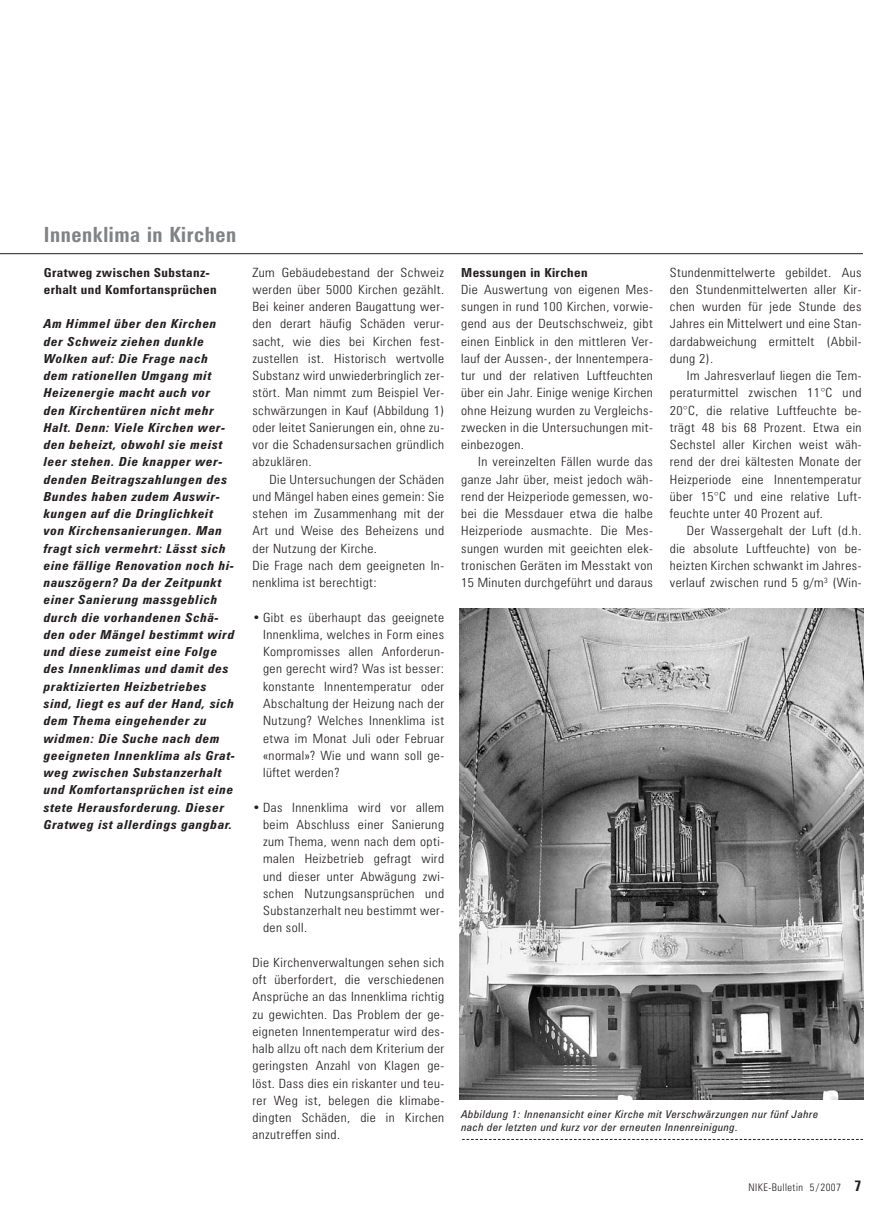
<style>
.page{position:relative;width:893px;height:1212px;background:#fff}
.page>*{position:absolute;margin:0;border:0;box-sizing:border-box;transform-origin:0 0}
.t1{font:700 condensed 21px "Zurich BT";letter-spacing:.03em;color:#808284}
.t2{font:300 condensed 12.75px/17.2px "Zurich BT";letter-spacing:.03em;color:#231f20;text-align:justify;scale:1.07 1}
.t3{font:italic 700 condensed 12.45px/17.2px "Zurich BT";letter-spacing:.05em;color:#231f20;scale:1.07 1}
.t4{font:700 condensed 12.45px/17.2px "Zurich BT";letter-spacing:.03em;color:#231f20;scale:1.07 1}
.t5{font:italic condensed 10.65px/13.5px "Zurich BT";letter-spacing:.05em;color:#231f20;scale:1.05 1}
.t6{font:300 condensed 10.5px "Zurich BT";letter-spacing:.045em;color:#231f20}
.s1{font-weight:700;font-size:15px}
</style>
<div class="page">
<hr style="left:0;top:253px;width:863px;height:1px;background:#231f20">
<img style="left:460px;top:608px;width:403px;height:491px">
<svg style="left:462px;top:1139px;width:401px;height:1px"></svg>
<h1 class="t1" style="left:44px;top:227px;width:194px">Innenklima in Kirchen</h1>
<p class="t4" style="left:44px;top:265px;width:163px">Gratweg zwischen Substanz&shy;erhalt und Komfortansprüchen</p>
<p class="t3" style="left:44px;top:316px;width:180px">Am Himmel über den Kirchen der Schweiz ziehen dunkle<br>Wolken auf: Die Frage nach dem rationellen Umgang mit<br>Heizenergie macht auch vor<br>den Kirchentüren nicht mehr<br>Halt. Denn: Viele Kirchen wer&shy;den beheizt, obwohl sie meist leer stehen. Die knapper wer&shy;denden Beitragszahlungen des<br>Bundes haben zudem Auswir&shy;kungen auf die Dringlichkeit von Kirchensanierungen. Man fragt sich vermehrt: Lässt sich eine fällige Renovation noch hi&shy;nauszögern? Da der Zeitpunkt einer Sanierung massgeblich durch die vorhandenen Schä&shy;den oder Mängel bestimmt wird und diese zumeist eine Folge des Innenklimas und damit des praktizierten Heizbetriebes sind, liegt es auf der Hand, sich dem Thema eingehender zu widmen: Die Suche nach dem geeigneten Innenklima als Grat&shy;weg zwischen Substanzerhalt und Komfortansprüchen ist eine stete Herausforderung. Dieser<br>Gratweg ist allerdings gangbar.</p>
<p class="t2" style="left:252px;top:265px;width:181px">Zum Gebäudebestand der Schweiz werden über 5000 Kirchen gezählt.<br>Bei keiner anderen Baugattung wer&shy;den derart häufig Schäden verur&shy;sacht, wie dies bei Kirchen fest&shy;zustellen ist. Historisch wertvolle Substanz wird unwiederbringlich zer&shy;stört. Man nimmt zum Beispiel Ver&shy;schwärzungen in Kauf (Abbildung 1) oder leitet Sanierungen ein, ohne zu&shy;vor die Schadensursachen gründlich abzuklären.</p>
<p class="t2" style="left:252px;top:472px;width:181px;text-align:left;text-indent:17px">Die Untersuchungen der Schäden und Mängel haben eines gemein: Sie stehen im Zusammenhang mit der<br>Art und Weise des Beheizens und der Nutzung der Kirche.<br>Die Frage nach dem geeigneten In&shy;nenklima ist berechtigt:</p>
<p class="t2" style="left:263px;top:610px;width:171px;text-indent:-11px">• Gibt es überhaupt das geeignete Innenklima, welches in Form eines Kompromisses allen Anforderun&shy;gen gerecht wird? Was ist besser: konstante Innentemperatur oder Abschaltung der Heizung nach der Nutzung? Welches Innenklima ist etwa im Monat Juli oder Februar «normal»? Wie und wann soll ge&shy;lüftet werden?</p>
<p class="t2" style="left:263px;top:799px;width:171px;text-indent:-11px">• Das Innenklima wird vor allem beim Abschluss einer Sanierung zum Thema, wenn nach dem opti&shy;malen Heizbetrieb gefragt wird und dieser unter Abwägung zwi&shy;schen Nutzungsansprüchen und Substanzerhalt neu bestimmt wer&shy;den soll.</p>
<p class="t2" style="left:252px;top:955px;width:181px">Die Kirchenverwaltungen sehen sich oft überfordert, die verschiedenen Ansprüche an das Innenklima richtig zu gewichten. Das Problem der ge&shy;eigneten Innentemperatur wird des&shy;halb allzu oft nach dem Kriterium der geringsten Anzahl von Klagen ge&shy;löst. Dass dies ein riskanter und teu&shy;rer Weg ist, belegen die klimabe&shy;dingten Schäden, die in Kirchen anzutreffen sind.</p>
<p class="t4" style="left:461px;top:265px;width:120px">Messungen in Kirchen</p>
<p class="t2" style="left:461px;top:282px;width:181px">Die Auswertung von eigenen Mes&shy;sungen in rund 100 Kirchen, vorwie&shy;gend aus der Deutschschweiz, gibt einen Einblick in den mittleren Ver&shy;lauf der Aussen-, der Innentempera&shy;tur und der relativen Luftfeuchten über ein Jahr. Einige wenige Kirchen ohne Heizung wurden zu Vergleichs&shy;zwecken in die Untersuchungen mit&shy;einbezogen.</p>
<p class="t2" style="left:461px;top:454px;width:181px;text-indent:17px">In vereinzelten Fällen wurde das ganze Jahr über, meist jedoch wäh&shy;rend der Heizperiode gemessen, wo&shy;bei die Messdauer etwa die halbe Heizperiode ausmachte. Die Mes&shy;sungen wurden mit geeichten elek&shy;tronischen Geräten im Messtakt von 15 Minuten durchgeführt und daraus</p>
<p class="t2" style="left:670px;top:265px;width:181px">Stundenmittelwerte gebildet. Aus den Stundenmittelwerten aller Kir&shy;chen wurden für jede Stunde des Jahres ein Mittelwert und eine Stan&shy;dardabweichung ermittelt (Abbil&shy;dung 2).</p>
<p class="t2" style="left:670px;top:368px;width:181px;text-indent:17px">Im Jahresverlauf liegen die Tem&shy;peraturmittel zwischen 11°C und 20°C, die relative Luftfeuchte be&shy;trägt 48 bis 68 Prozent. Etwa ein Sechstel aller Kirchen weist wäh&shy;rend der drei kältesten Monate der Heizperiode eine Innentemperatur über 15°C und eine relative Luft&shy;feuchte unter 40 Prozent auf.</p>
<p class="t2" style="left:670px;top:523px;width:181px;text-indent:17px">Der Wassergehalt der Luft (d.h. die absolute Luftfeuchte) von be&shy;heizten Kirchen schwankt im Jahres&shy;verlauf zwischen rund 5 g/m<sup>3</sup> (Win-</p>
<p class="t5" style="left:461px;top:1108px;width:341px">Abbildung 1: Innenansicht einer Kirche mit Verschwärzungen nur fünf Jahre nach der letzten und kurz vor der erneuten Innenreinigung.</p>
<p class="t6" style="left:748px;top:1183px;width:115px">NIKE-Bulletin 5/2007 <span class="s1">7</span></p>
</div>
